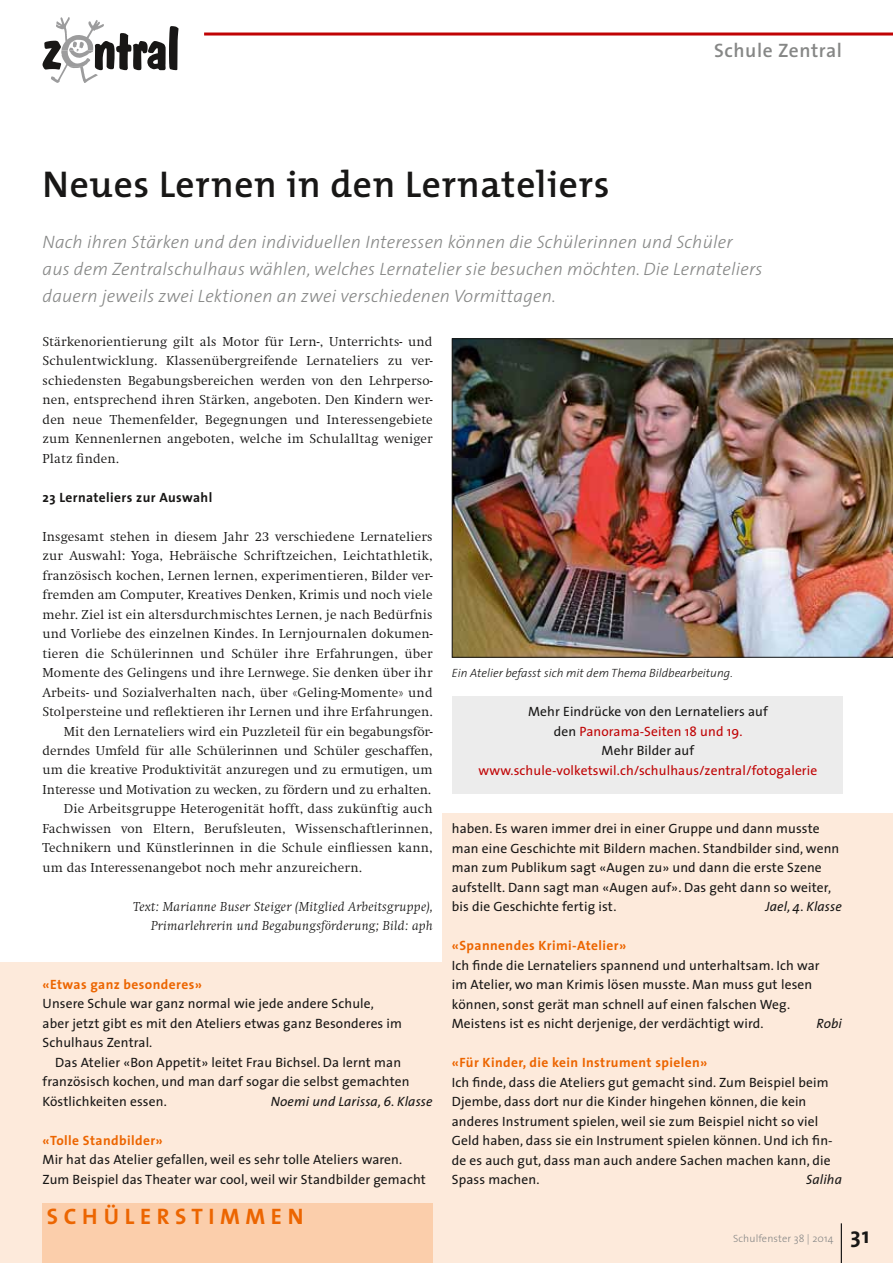
<style>
.page{position:relative;width:893px;height:1263px;background:#fff}
.page>*{position:absolute;margin:0;border:0;box-sizing:border-box;transform-origin:0 0}
.t1{font:600 37.5px "The Mix";letter-spacing:.02em;color:#181716}
.t2{font:700 22.5px "The Sans";letter-spacing:.25em;color:#ec6500}
.t3{font:600 19.5px "The Sans";letter-spacing:.03em;color:#868786}
.t4{font:italic 300 18px/27px "The Sans";letter-spacing:.01em;color:#868786}
.t5{font:300 13.5px/19.5px "Swift";letter-spacing:.01em;color:#181716;text-align:justify}
.t6{font:13.5px/19.5px "The Sans";letter-spacing:.01em;color:#181716}
.t7{font:13.5px/19.5px "The Sans";letter-spacing:.01em;color:#c00304;text-align:center}
.t8{font:italic 300 13.5px/19.5px "Swift";letter-spacing:.02em;color:#181716;text-align:right}
.t9{font:italic 13.5px "The Sans";letter-spacing:.01em;color:#181716}
.t10{font:700 13.5px "The Sans";letter-spacing:.03em;color:#181716}
.t11{font:700 13.5px "The Sans";letter-spacing:.03em;color:#ec6500}
.t12{font:italic 300 12px "The Sans";color:#181716}
.t13{font:300 10.5px "The Sans";letter-spacing:.01em;color:#868786}
.s1{font-weight:700;color:#ec6500}
.s2{color:#181716}
.s3{font-weight:700;font-size:22.5px;color:#181716}
</style>
<div class="page">
<hr style="left:204px;top:33px;width:689px;height:3px;background:#c00304">
<div style="left:0;top:962px;width:893px;height:301px;background:#fdeadb"></div>
<div style="left:442px;top:814px;width:451px;height:175px;background:#fdeadb"></div>
<img style="left:452px;top:338px;width:441px;height:320px">
<div style="left:453px;top:696px;width:390px;height:98px;background:#ececec"></div>
<svg style="left:43px;top:17px;width:136px;height:66px"></svg>
<hr style="left:841px;top:1223px;width:1px;height:40px;background:#181716">
<div style="left:43px;top:1204px;width:390px;height:59px;background:#fbceab"></div>
<p class="t3" style="left:714px;top:34px;width:129px">Schule Zentral</p>
<p class="t1" style="left:43px;top:153px;width:569px">Neues Lernen in den Lernateliers</p>
<p class="t4" style="left:43px;top:228px;width:721px">Nach ihren Stärken und den individuellen Interessen können die Schülerinnen und Schüler aus dem Zentralschulhaus wählen, welches Lernatelier sie besuchen möchten. Die Lernateliers dauern jeweils zwei Lektionen an zwei verschiedenen Vormittagen.</p>
<p class="t5" style="left:43px;top:332px;width:392px">Stärkenorientierung gilt als Motor für Lern-, Unterrichts- und Schulentwicklung. Klassenübergreifende Lernateliers zu ver&shy;schiedensten Begabungsbereichen werden von den Lehrperso&shy;nen, entsprechend ihren Stärken, angeboten. Den Kindern wer&shy;den neue Themenfelder, Begegnungen und Interessengebiete zum Kennenlernen angeboten, welche im Schulalltag weniger Platz finden.</p>
<p class="t10" style="left:43px;top:486px;width:171px">23 Lernateliers zur Auswahl</p>
<p class="t5" style="left:43px;top:527px;width:392px">Insgesamt stehen in diesem Jahr 23 verschiedene Lernateliers</p>
<p class="t5" style="left:43px;top:546px;width:392px">zur Auswahl: Yoga, Hebräische Schriftzeichen, Leichtathletik,</p>
<p class="t5" style="left:43px;top:566px;width:392px">französisch kochen, Lernen lernen, experimentieren, Bilder ver-</p>
<p class="t5" style="left:43px;top:585px;width:392px">fremden am Computer, Kreatives Denken, Krimis und noch viele</p>
<p class="t5" style="left:43px;top:605px;width:392px">mehr. Ziel ist ein altersdurchmischtes Lernen, je nach Bedürfnis</p>
<p class="t5" style="left:43px;top:624px;width:392px">und Vorliebe des einzelnen Kindes. In Lernjournalen dokumen-</p>
<p class="t5" style="left:43px;top:644px;width:392px">tieren die Schülerinnen und Schüler ihre Erfahrungen, über</p>
<p class="t5" style="left:43px;top:663px;width:392px">Momente des Gelingens und ihre Lernwege. Sie denken über ihr</p>
<p class="t5" style="left:43px;top:683px;width:392px">Arbeits- und Sozialverhalten nach, über «Geling-Momente» und</p>
<p class="t5" style="left:43px;top:702px;width:392px">Stolpersteine und reflektieren ihr Lernen und ihre Erfahrungen.</p>
<p class="t5" style="left:64px;top:721px;width:370px">Mit den Lernateliers wird ein Puzzleteil für ein begabungsför-</p>
<p class="t5" style="left:43px;top:741px;width:392px">derndes Umfeld für alle Schülerinnen und Schüler geschaffen,</p>
<p class="t5" style="left:43px;top:760px;width:392px">um die kreative Produktivität anzuregen und zu ermutigen, um</p>
<p class="t5" style="left:43px;top:780px;width:390px">Interesse und Motivation zu wecken, zu fördern und zu erhalten.</p>
<p class="t5" style="left:64px;top:799px;width:370px">Die Arbeitsgruppe Heterogenität hofft, dass zukünftig auch</p>
<p class="t5" style="left:43px;top:819px;width:392px">Fachwissen von Eltern, Berufsleuten, Wissenschaftlerinnen,</p>
<p class="t5" style="left:43px;top:838px;width:392px">Technikern und Künstlerinnen in die Schule einfliessen kann,</p>
<p class="t5" style="left:43px;top:858px;width:321px">um das Interessenangebot noch mehr anzureichern.</p>
<p class="t8" style="left:133px;top:897px;width:301px">Text: Marianne Buser Steiger (Mitglied Arbeitsgruppe),<br>Primarlehrerin und Begabungsförderung; Bild: aph</p>
<p class="t11" style="left:43px;top:973px;width:161px">«Etwas ganz besonderes»</p>
<p class="t6" style="left:43px;top:994px;width:333px">Unsere Schule war ganz normal wie jede andere Schule,</p>
<p class="t6" style="left:43px;top:1013px;width:361px">aber jetzt gibt es mit den Ateliers etwas ganz Besonderes im</p>
<p class="t6" style="left:43px;top:1033px;width:111px">Schulhaus Zentral.</p>
<p class="t6" style="left:55px;top:1052px;width:347px">Das Atelier «Bon Appetit» leitet Frau Bichsel. Da lernt man</p>
<p class="t6" style="left:43px;top:1072px;width:368px">französisch kochen, und man darf sogar die selbst gemachten</p>
<p class="t6" style="left:43px;top:1091px;width:126px">Köstlichkeiten essen.</p>
<p class="t9" style="left:271px;top:1090px;width:163px">Noemi und Larissa, 6. Klasse</p>
<p class="t6" style="left:43px;top:1130px;width:385px"><span class="s1">«Tolle Standbilder»<br></span>Mir hat das Atelier gefallen, weil es sehr tolle Ateliers waren.<br>Zum Beispiel das Theater war cool, weil wir Standbilder gemacht</p>
<p class="t2" style="left:47px;top:1198px;width:258px">SCHÜLERSTIMMEN</p>
<p class="t12" style="left:452px;top:663px;width:283px">Ein Atelier befasst sich mit dem Thema Bildbearbeitung.</p>
<p class="t7" style="left:478px;top:701px;width:340px"><span class="s2">Mehr Eindrücke von den Lernateliers auf<br>den</span> Panorama-Seiten 18 und 19.<br><span class="s2">Mehr Bilder auf </span>www.schule-volketswil.ch/schulhaus/zentral/fotogalerie</p>
<p class="t6" style="left:452px;top:818px;width:389px">haben. Es waren immer drei in einer Gruppe und dann musste man eine Geschichte mit Bildern machen. Standbilder sind, wenn man zum Publikum sagt «Augen zu» und dann die erste Szene aufstellt. Dann sagt man «Augen auf». Das geht dann so weiter, bis die Geschichte fertig ist.</p>
<p class="t9" style="left:765px;top:895px;width:78px">Jael, 4. Klasse</p>
<p class="t6" style="left:452px;top:935px;width:369px"><span class="s1">«Spannendes Krimi-Atelier»<br></span>Ich finde die Lernateliers spannend und unterhaltsam. Ich war im Atelier, wo man Krimis lösen musste. Man muss gut lesen können, sonst gerät man schnell auf einen falschen Weg.<br>Meistens ist es nicht derjenige, der verdächtigt wird.</p>
<p class="t9" style="left:817px;top:1012px;width:27px">Robi</p>
<p class="t6" style="left:452px;top:1052px;width:382px"><span class="s1">«Für Kinder, die kein Instrument spielen»<br></span>Ich finde, dass die Ateliers gut gemacht sind. Zum Beispiel beim Djembe, dass dort nur die Kinder hingehen können, die kein anderes Instrument spielen, weil sie zum Beispiel nicht so viel Geld haben, dass sie ein Instrument spielen können. Und ich fin&shy;de es auch gut, dass man auch andere Sachen machen kann, die Spass machen.</p>
<p class="t9" style="left:806px;top:1168px;width:37px">Saliha</p>
<p class="t13" style="left:733px;top:1230px;width:138px">Schulfenster 38 | 2014 <span class="s3">31</span></p>
</div>
